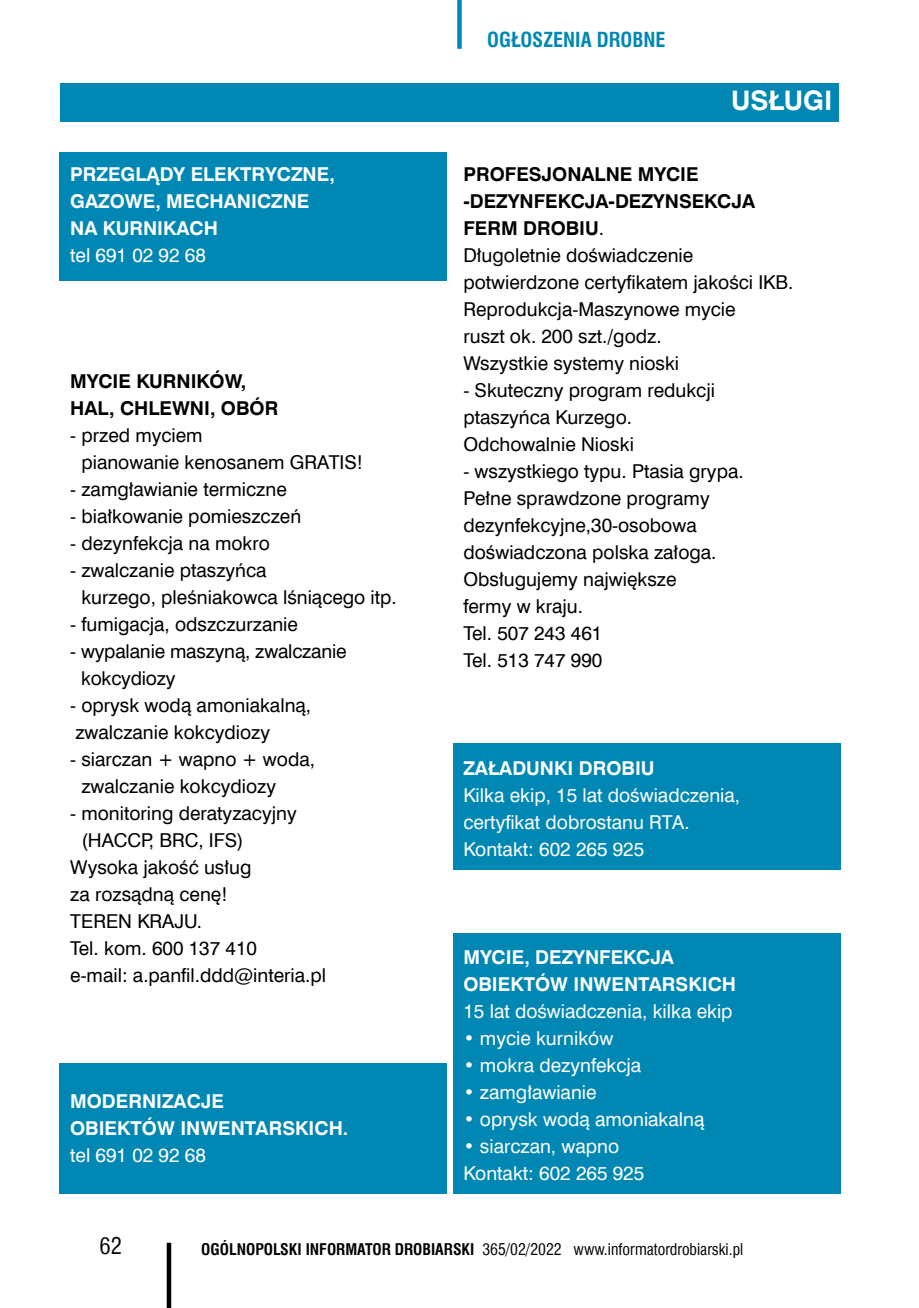
<style>
.page{position:relative;width:919px;height:1308px;background:#fff}
.page>*{position:absolute;margin:0;border:0;box-sizing:border-box;transform-origin:0 0}
.t1{font:700 27px "Swis 721 EU";color:#fff}
.t2{font:22.5px "Swis 721 Cn EU";color:#000}
.t3{font:700 20.25px "Swis 721 Cn EU";color:#0087b3}
.t4{font:19.12px/27px "Swis 721 EU";color:#000}
.t5{font:19.12px/27px "Swis 721 EU";color:#fff}
.t6{font:700 19.12px/27px "Swis 721 EU";color:#fff}
.t7{font:700 19.12px/27px "Swis 721 EU";color:#000}
.t8{font:15.75px "Swis 721 Cn EU";color:#000}
.s1{font-weight:700}
</style>
<div class="page">
<hr style="left:167px;top:1242px;width:4px;height:65px;background:#000">
<svg style="left:457px;top:0;width:4px;height:49px"></svg>
<hr style="left:918px;top:336px;width:1px;height:971px;background:#9c9d9d">
<div style="left:60px;top:1063px;width:387px;height:130px;background:#0087b3"></div>
<div style="left:60px;top:152px;width:387px;height:128px;background:#0087b3"></div>
<div style="left:453px;top:743px;width:387px;height:126px;background:#0087b3"></div>
<div style="left:453px;top:933px;width:387px;height:260px;background:#0087b3"></div>
<div style="left:61px;top:83px;width:778px;height:38px;background:#0087b3"></div>
<p class="t6" style="left:70px;top:161px;width:266px">PRZEGLĄDY ELEKTRYCZNE,<br>GAZOWE, MECHANICZNE<br>NA KURNIKACH</p>
<p class="t5" style="left:70px;top:242px;width:137px">tel 691 02 92 68</p>
<p class="t7" style="left:70px;top:368px;width:210px">MYCIE KURNIKÓW,<br>HAL, CHLEWNI, OBÓR</p>
<p class="t4" style="left:81px;top:422px;width:283px;text-indent:-11px">- przed myciem<br>pianowanie kenosanem GRATIS!</p>
<p class="t4" style="left:70px;top:476px;width:218px">- zamgławianie termiczne</p>
<p class="t4" style="left:70px;top:503px;width:232px">- białkowanie pomieszczeń</p>
<p class="t4" style="left:70px;top:530px;width:201px">- dezynfekcja na mokro</p>
<p class="t4" style="left:81px;top:557px;width:317px;text-indent:-11px">- zwalczanie ptaszyńca<br>kurzego, pleśniakowca lśniącego itp.</p>
<p class="t4" style="left:70px;top:611px;width:229px">- fumigacja, odszczurzanie</p>
<p class="t4" style="left:81px;top:638px;width:267px;text-indent:-11px">- wypalanie maszyną, zwalczanie kokcydiozy</p>
<p class="t4" style="left:70px;top:692px;width:242px">- oprysk wodą amoniakalną, zwalczanie kokcydiozy</p>
<p class="t4" style="left:81px;top:746px;width:235px;text-indent:-11px">- siarczan + wapno + woda, zwalczanie kokcydiozy</p>
<p class="t4" style="left:70px;top:800px;width:228px">- monitoring deratyzacyjny</p>
<p class="t4" style="left:81px;top:827px;width:164px">(HACCP, BRC, IFS)</p>
<p class="t4" style="left:70px;top:854px;width:183px">Wysoka jakość usług</p>
<p class="t4" style="left:70px;top:881px;width:159px">za rozsądną cenę!</p>
<p class="t4" style="left:70px;top:908px;width:133px">TEREN KRAJU.</p>
<p class="t4" style="left:70px;top:935px;width:188px">Tel. kom. 600 137 410</p>
<p class="t4" style="left:70px;top:962px;width:257px">e-mail: a.panfil.ddd@interia.pl</p>
<p class="t6" style="left:70px;top:1089px;width:280px">MODERNIZACJE<br>OBIEKTÓW INWENTARSKICH.</p>
<p class="t5" style="left:70px;top:1142px;width:137px">tel 691 02 92 68</p>
<p class="t3" style="left:487px;top:28px;width:180px">OGŁOSZENIA DROBNE</p>
<h1 class="t1" style="left:731px;top:84px;width:103px">USŁUGI</h1>
<p class="t4" style="left:463px;top:161px;width:331px"><span class="s1">PROFESJONALNE MYCIE -DEZYNFEKCJA-DEZYNSEKCJA<br>FERM DROBIU</span>.<br>Długoletnie doświadczenie potwierdzone certyfikatem jakości IKB.<br>Reprodukcja-Maszynowe mycie<br>ruszt ok. 200 szt./godz.<br>Wszystkie systemy nioski</p>
<p class="t4" style="left:463px;top:377px;width:253px">- Skuteczny program redukcji ptaszyńca Kurzego.<br>Odchowalnie Nioski</p>
<p class="t4" style="left:463px;top:458px;width:282px">- wszystkiego typu. Ptasia grypa.<br>Pełne sprawdzone programy dezynfekcyjne,30-osobowa doświadczona polska załoga.<br>Obsługujemy największe<br>fermy w kraju.<br>Tel. 507 243 461<br>Tel. 513 747 990</p>
<p class="t6" style="left:463px;top:756px;width:193px">ZAŁADUNKI DROBIU</p>
<p class="t5" style="left:463px;top:782px;width:278px">Kilka ekip, 15 lat doświadczenia, certyfikat dobrostanu RTA.<br>Kontakt: 602 265 925</p>
<p class="t6" style="left:463px;top:945px;width:274px">MYCIE, DEZYNFEKCJA<br>OBIEKTÓW INWENTARSKICH</p>
<p class="t5" style="left:463px;top:998px;width:271px">15 lat doświadczenia, kilka ekip</p>
<p class="t5" style="left:463px;top:1025px;width:151px">• mycie kurników</p>
<p class="t5" style="left:463px;top:1052px;width:179px">• mokra dezynfekcja</p>
<p class="t5" style="left:463px;top:1079px;width:135px">• zamgławianie</p>
<p class="t5" style="left:463px;top:1106px;width:242px">• oprysk wodą amoniakalną</p>
<p class="t5" style="left:463px;top:1133px;width:182px">• siarczan, wapno<br>Kontakt: 602 265 925</p>
<p class="t2" style="left:100px;top:1231px;width:24px">62</p>
<p class="t8" style="left:201px;top:1238px;width:543px"><span class="s1">OGÓLNOPOLSKI INFORMATOR DROBIARSKI</span> 365/02/2022 www.informatordrobiarski.pl</p>
</div>
